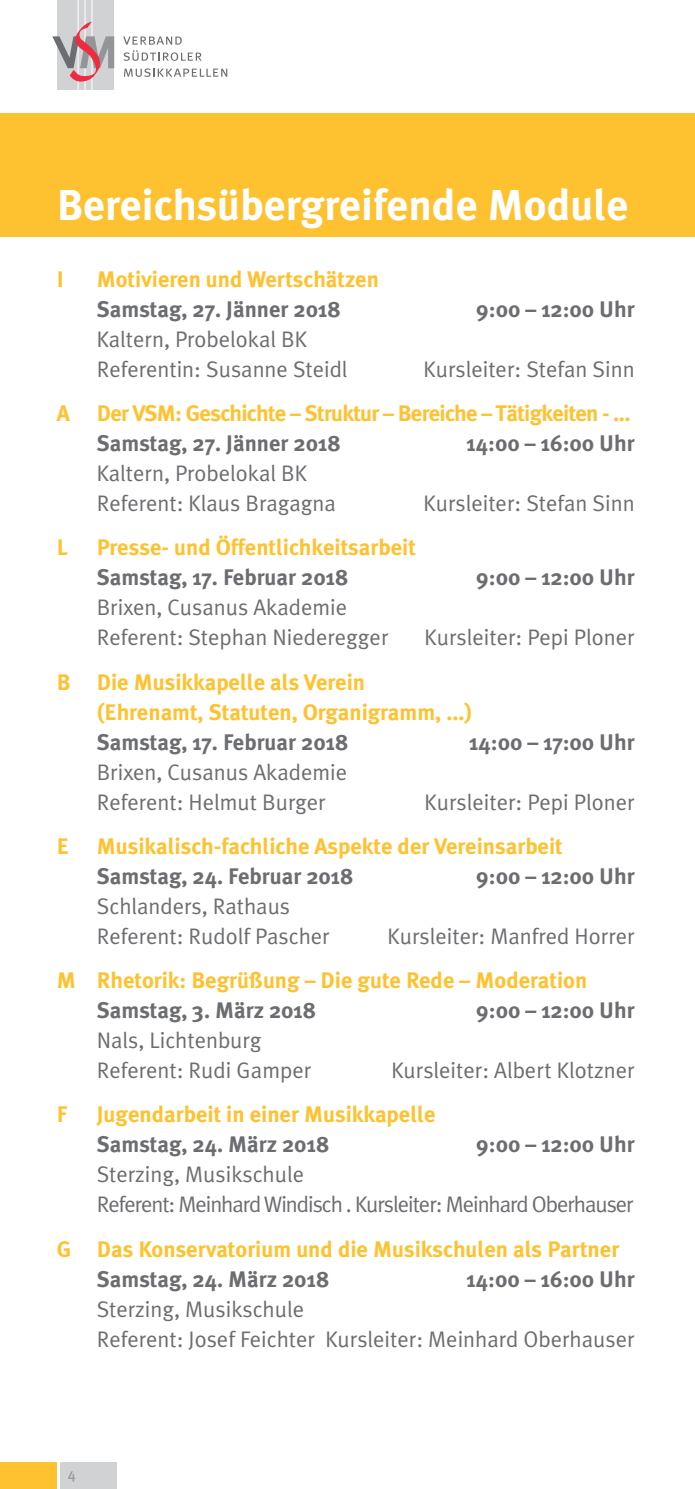
<style>
.page{position:relative;width:695px;height:1489px;background:#fff}
.page>*{position:absolute;margin:0;border:0;box-sizing:border-box;transform-origin:0 0}
.t1{font:700 43.25px "Meta Plus";color:#fff}
.t2{font:22.5px "Meta Plus Normal";color:#6c6d70}
.t3{font:700 22.5px/30px "Meta Plus";color:#fec231}
.t4{font:700 22.5px "Meta Plus";color:#6c6d70}
.t5{font:700 22.5px/30px "Meta Plus";letter-spacing:-.03em;color:#fec231}
.t6{font:22.5px "Meta Plus Normal";letter-spacing:-.045em;color:#6c6d70}
.t7{font:14.75px "Meta Plus";color:#939598}
.s1{color:#6c6d70}
</style>
<div class="page">
<div style="left:57px;top:0;width:57px;height:90px;background:#d1d2d4"></div>
<hr style="left:91px;top:0;width:1px;height:90px;background:#fff">
<hr style="left:85px;top:0;width:1px;height:90px;background:#fff">
<hr style="left:78px;top:0;width:1px;height:90px;background:#fff">
<svg style="left:52px;top:22px;width:62px;height:61px"></svg>
<svg style="left:123px;top:37px;width:79px;height:24px"></svg>
<svg style="left:124px;top:68px;width:103px;height:9px"></svg>
<div style="left:0;top:1461px;width:57px;height:27px;background:#fec231"></div>
<div style="left:60px;top:1461px;width:57px;height:27px;background:#d1d2d4"></div>
<div style="left:0;top:113px;width:694px;height:124px;background:#fec231"></div>
<p class="t1" style="left:57px;top:180px;width:573px">Bereichsübergreifende Module</p>
<p class="t3" style="left:57px;top:264px;width:9px">I</p>
<p class="t3" style="left:97px;top:264px;width:283px">Motivieren und Wertschätzen</p>
<p class="t4" style="left:97px;top:296px;width:246px">Samstag, 27. Jänner 2018</p>
<p class="t4" style="left:476px;top:296px;width:160px">9:00 – 12:00 Uhr</p>
<p class="t2" style="left:97px;top:326px;width:212px">Kaltern, Probelokal BK</p>
<p class="t2" style="left:97px;top:356px;width:252px">Referentin: Susanne Steidl</p>
<p class="t2" style="left:423px;top:356px;width:212px">Kursleiter: Stefan Sinn</p>
<p class="t5" style="left:97px;top:398px;width:535px;text-indent:-40px">A Der VSM: Geschichte – Struktur – Bereiche – Tätigkeiten - …<br><span class="s1">Samstag, 27. Jänner 2018</span></p>
<p class="t4" style="left:466px;top:430px;width:170px">14:00 – 16:00 Uhr</p>
<p class="t2" style="left:97px;top:460px;width:212px">Kaltern, Probelokal BK</p>
<p class="t2" style="left:97px;top:490px;width:240px">Referent: Klaus Bragagna</p>
<p class="t2" style="left:423px;top:490px;width:212px">Kursleiter: Stefan Sinn</p>
<p class="t3" style="left:57px;top:532px;width:12px">L</p>
<p class="t3" style="left:97px;top:532px;width:320px">Presse- und Öffentlichkeitsarbeit</p>
<p class="t4" style="left:97px;top:564px;width:253px">Samstag, 17. Februar 2018</p>
<p class="t4" style="left:476px;top:564px;width:160px">9:00 – 12:00 Uhr</p>
<p class="t2" style="left:97px;top:594px;width:252px">Brixen, Cusanus Akademie</p>
<p class="t2" style="left:97px;top:624px;width:293px">Referent: Stephan Niederegger</p>
<p class="t2" style="left:424px;top:624px;width:211px">Kursleiter: Pepi Ploner</p>
<p class="t3" style="left:97px;top:666px;width:377px;text-indent:-40px">B Die Musikkapelle als Verein (Ehrenamt, Statuten, Organigramm, ...)</p>
<p class="t4" style="left:97px;top:728px;width:253px">Samstag, 17. Februar 2018</p>
<p class="t4" style="left:469px;top:728px;width:167px">14:00 – 17:00 Uhr</p>
<p class="t2" style="left:97px;top:758px;width:252px">Brixen, Cusanus Akademie</p>
<p class="t2" style="left:97px;top:788px;width:230px">Referent: Helmut Burger</p>
<p class="t2" style="left:424px;top:788px;width:211px">Kursleiter: Pepi Ploner</p>
<p class="t3" style="left:57px;top:831px;width:507px">E Musikalisch-fachliche Aspekte der Vereinsarbeit</p>
<p class="t4" style="left:97px;top:863px;width:258px">Samstag, 24. Februar 2018</p>
<p class="t4" style="left:476px;top:863px;width:160px">9:00 – 12:00 Uhr</p>
<p class="t2" style="left:97px;top:893px;width:195px">Schlanders, Rathaus</p>
<p class="t2" style="left:97px;top:923px;width:234px">Referent: Rudolf Pascher</p>
<p class="t2" style="left:387px;top:923px;width:248px">Kursleiter: Manfred Horrer</p>
<p class="t3" style="left:57px;top:965px;width:532px">M Rhetorik: Begrüßung – Die gute Rede – Moderation</p>
<p class="t4" style="left:97px;top:997px;width:221px">Samstag, 3. März 2018</p>
<p class="t4" style="left:476px;top:997px;width:160px">9:00 – 12:00 Uhr</p>
<p class="t2" style="left:97px;top:1027px;width:166px">Nals, Lichtenburg</p>
<p class="t2" style="left:97px;top:1057px;width:216px">Referent: Rudi Gamper</p>
<p class="t2" style="left:391px;top:1057px;width:245px">Kursleiter: Albert Klotzner</p>
<p class="t3" style="left:57px;top:1099px;width:12px">F</p>
<p class="t3" style="left:97px;top:1099px;width:340px">Jugendarbeit in einer Musikkapelle</p>
<p class="t4" style="left:97px;top:1131px;width:234px">Samstag, 24. März 2018</p>
<p class="t4" style="left:476px;top:1131px;width:160px">9:00 – 12:00 Uhr</p>
<p class="t2" style="left:97px;top:1161px;width:209px">Sterzing, Musikschule</p>
<p class="t6" style="left:97px;top:1191px;width:538px">Referent: Meinhard Windisch . Kursleiter: Meinhard Oberhauser</p>
<p class="t3" style="left:57px;top:1233px;width:564px">G Das Konservatorium und die Musikschulen als Partner</p>
<p class="t4" style="left:97px;top:1265px;width:234px">Samstag, 24. März 2018</p>
<p class="t4" style="left:466px;top:1265px;width:170px">14:00 – 16:00 Uhr</p>
<p class="t2" style="left:97px;top:1295px;width:209px">Sterzing, Musikschule</p>
<p class="t2" style="left:97px;top:1325px;width:539px">Referent: Josef Feichter Kursleiter: Meinhard Oberhauser</p>
<p class="t7" style="left:68px;top:1465px;width:9px">4</p>
</div>
